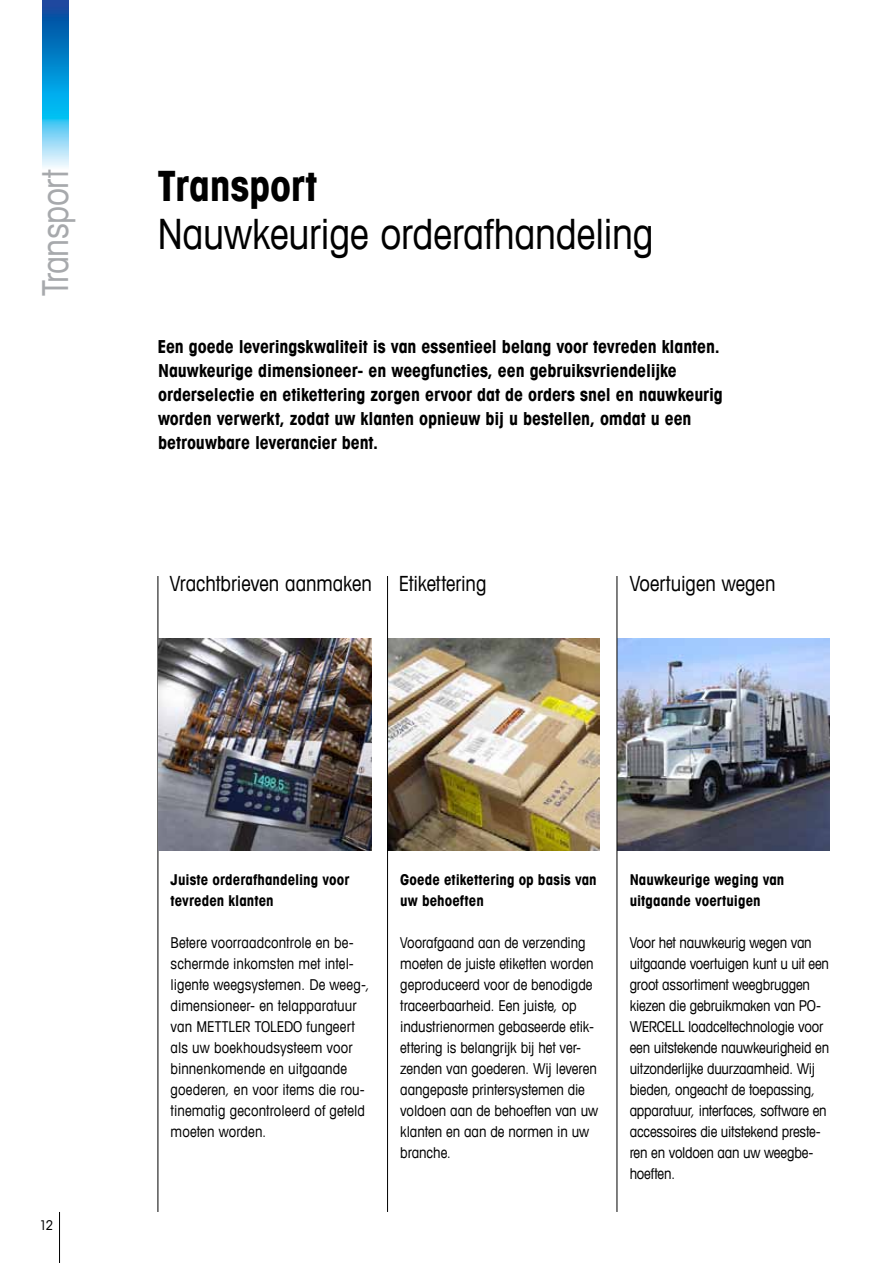
<style>
.page{position:relative;width:893px;height:1263px;background:#fff}
.page>*{position:absolute;margin:0;border:0;box-sizing:border-box;transform-origin:0 0}
.t1{font:condensed 42px "Avant Garde Com";letter-spacing:-.005em;color:#000}
.t2{font:700 condensed 42px "Avant Garde Com";letter-spacing:-.005em;color:#000}
.t3{font:condensed 36px "Avant Garde Com";letter-spacing:-.015em;color:#a7a9ac}
.t4{font:condensed 21px "Avant Garde Com";letter-spacing:-.005em;color:#000}
.t5{font:700 condensed 18px/24px "Avant Garde Com";letter-spacing:-.005em;color:#000}
.t6{font:condensed 15px/21px "Avant Garde Com";letter-spacing:-.005em;color:#000}
.t7{font:700 condensed 15px/21px "Avant Garde Com";letter-spacing:.005em;color:#000}
.t8{font:condensed 13.5px "Avant Garde Com";color:#000}
</style>
<div class="page">
<hr style="left:59px;top:1212px;width:1px;height:51px;background:#000">
<img style="left:43px;top:0;width:25px;height:167px">
<img style="left:618px;top:638px;width:212px;height:212px">
<img style="left:388px;top:639px;width:212px;height:212px">
<hr style="left:617px;top:576px;width:1px;height:636px;background:#000">
<hr style="left:387px;top:576px;width:1px;height:636px;background:#000">
<hr style="left:158px;top:576px;width:1px;height:636px;background:#000">
<img style="left:158px;top:638px;width:214px;height:212px">
<h2 class="t3" style="left:33px;top:296px;width:128px;rotate:-90deg">Transport</h2>
<h1 class="t2" style="left:157px;top:158px;width:161px">Transport</h1>
<h1 class="t1" style="left:157px;top:207px;width:498px">Nauwkeurige orderafhandeling</h1>
<p class="t5" style="left:157px;top:334px;width:567px">Een goede leveringskwaliteit is van essentieel belang voor tevreden klanten.<br>Nauwkeurige dimensioneer- en weegfuncties, een gebruiksvriendelijke orderselectie en etikettering zorgen ervoor dat de orders snel en nauwkeurig worden verwerkt, zodat uw klanten opnieuw bij u bestellen, omdat u een betrouwbare leverancier bent.</p>
<h3 class="t4" style="left:170px;top:571px;width:204px">Vrachtbrieven aanmaken</h3>
<h3 class="t4" style="left:399px;top:571px;width:89px">Etikettering</h3>
<h3 class="t4" style="left:630px;top:571px;width:147px">Voertuigen wegen</h3>
<p class="t8" style="left:39px;top:1217px;width:15px">12</p>
<p class="t7" style="left:171px;top:868px;width:180px">Juiste orderafhandeling voor tevreden klanten</p>
<p class="t6" style="left:171px;top:931px;width:201px">Betere voorraadcontrole en be&shy;schermde inkomsten met intel&shy;ligente weegsystemen. De weeg-, dimensioneer- en telapparatuur van METTLER TOLEDO fungeert als uw boekhoudsysteem voor binnenkomende en uitgaande goederen, en voor items die rou&shy;tinematig gecontroleerd of geteld moeten worden.</p>
<p class="t7" style="left:400px;top:868px;width:198px">Goede etikettering op basis van uw behoeften</p>
<p class="t6" style="left:400px;top:931px;width:199px">Voorafgaand aan de verzending moeten de juiste etiketten worden geproduceerd voor de benodigde traceerbaarheid. Een juiste, op industrienormen gebaseerde etik&shy;ettering is belangrijk bij het ver&shy;zenden van goederen. Wij leveren aangepaste printersystemen die voldoen aan de behoeften van uw klanten en aan de normen in uw branche.</p>
<p class="t7" style="left:630px;top:868px;width:156px">Nauwkeurige weging van uitgaande voertuigen</p>
<p class="t6" style="left:630px;top:931px;width:201px">Voor het nauwkeurig wegen van uitgaande voertuigen kunt u uit een groot assortiment weegbruggen kiezen die gebruikmaken van PO-<br>WERCELL loadceltechnologie voor een uitstekende nauwkeurigheid en uitzonderlijke duurzaamheid. Wij bieden, ongeacht de toepassing, apparatuur, interfaces, software en accessoires die uitstekend preste&shy;ren en voldoen aan uw weegbe&shy;hoeften.</p>
</div>
